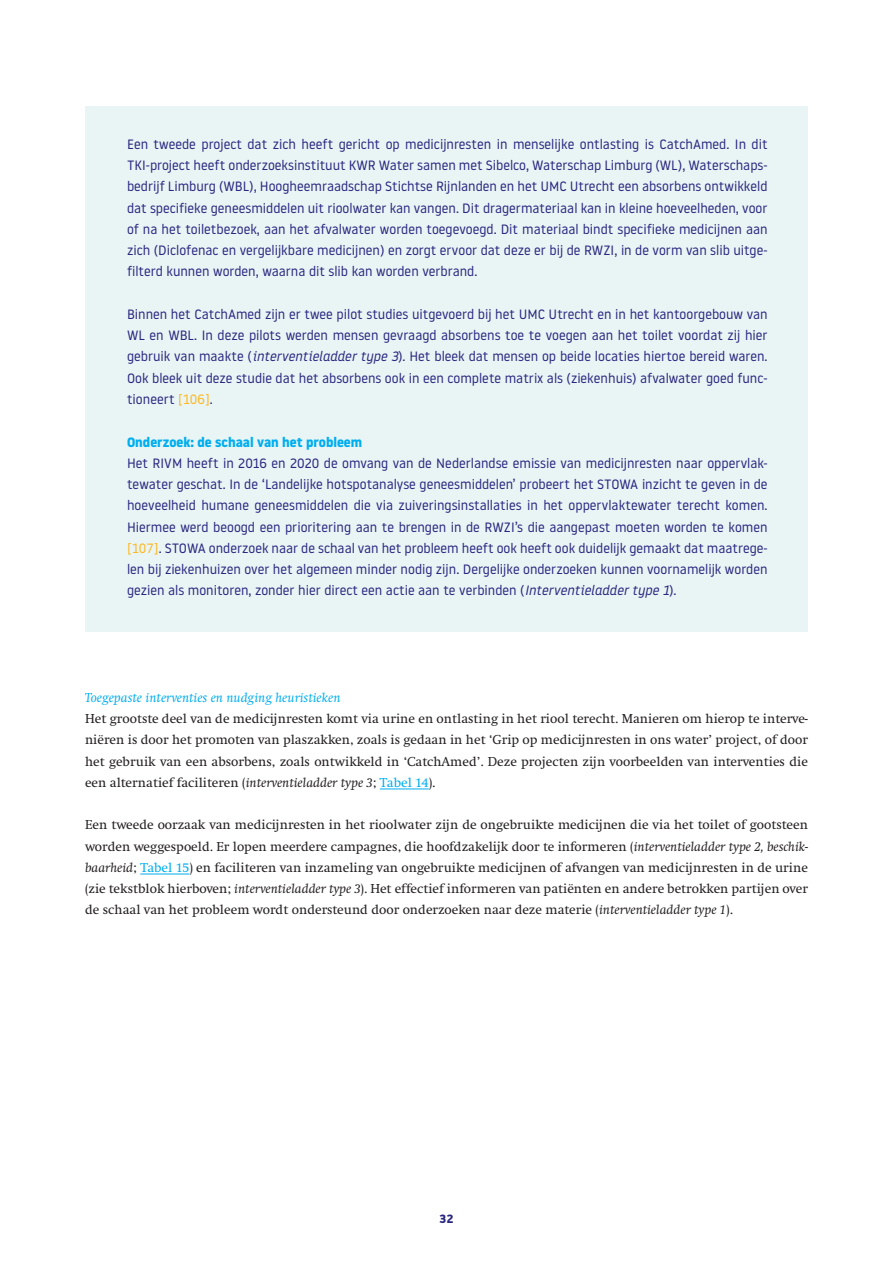
<style>
.page{position:relative;width:893px;height:1263px;background:#fff}
.page>*{position:absolute;margin:0;border:0;box-sizing:border-box;transform-origin:0 0}
.t1{font:13.5px/21.3px "Noway";color:#292780;text-align:justify}
.t2{font:13.5px/21.3px "Swift";color:#231f20;text-align:justify}
.t3{font:italic 13.5px "Swift";color:#00aeef}
.t4{font:700 13.5px "Noway";color:#00aeef}
.t5{font:700 12px "Noway";color:#292780}
.s1{font-style:italic}
.s2{color:#fcb825}
.s3{color:#00aeef}
</style>
<div class="page">
<div style="left:85px;top:106px;width:723px;height:525px;background:#e9f5f5"></div>
<hr style="left:380px;top:789px;width:49px;height:1px;background:#00aeef">
<hr style="left:140px;top:874px;width:49px;height:1px;background:#00aeef">
<p class="t1" style="left:127px;top:133px;width:642px">Een tweede project dat zich heeft gericht op medicijnresten in menselijke ontlasting is CatchAmed. In dit TKI-project heeft onderzoeksinstituut KWR Water samen met Sibelco, Waterschap Limburg (WL), Waterschaps&shy;bedrijf Limburg (WBL), Hoogheemraadschap Stichtse Rijnlanden en het UMC Utrecht een absorbens ontwikkeld dat specifieke geneesmiddelen uit rioolwater kan vangen. Dit dragermateriaal kan in kleine hoeveelheden, voor of na het toiletbezoek, aan het afvalwater worden toegevoegd. Dit materiaal bindt specifieke medicijnen aan zich (Diclofenac en vergelijkbare medicijnen) en zorgt ervoor dat deze er bij de RWZI, in de vorm van slib uitge&shy;filterd kunnen worden, waarna dit slib kan worden verbrand.</p>
<p class="t1" style="left:127px;top:303px;width:642px">Binnen het CatchAmed zijn er twee pilot studies uitgevoerd bij het UMC Utrecht en in het kantoorgebouw van WL en WBL. In deze pilots werden mensen gevraagd absorbens toe te voegen aan het toilet voordat zij hier gebruik van maakte (<span class="s1">interventieladder type 3</span>). Het bleek dat mensen op beide locaties hiertoe bereid waren.<br>Ook bleek uit deze studie dat het absorbens ook in een complete matrix als (ziekenhuis) afvalwater goed func&shy;tioneert <span class="s2">[106]</span>.</p>
<p class="t4" style="left:127px;top:434px;width:237px">Onderzoek: de schaal van het probleem</p>
<p class="t1" style="left:127px;top:452px;width:642px">Het RIVM heeft in 2016 en 2020 de omvang van de Nederlandse emissie van medicijnresten naar oppervlak&shy;tewater geschat. In de ‘Landelijke hotspotanalyse geneesmiddelen’ probeert het STOWA inzicht te geven in de hoeveelheid humane geneesmiddelen die via zuiveringsinstallaties in het oppervlaktewater terecht komen.<br>Hiermee werd beoogd een prioritering aan te brengen in de RWZI’s die aangepast moeten worden te komen <span class="s2">[107]</span>. STOWA onderzoek naar de schaal van het probleem heeft ook heeft ook duidelijk gemaakt dat maatrege&shy;len bij ziekenhuizen over het algemeen minder nodig zijn. Dergelijke onderzoeken kunnen voornamelijk worden gezien als monitoren, zonder hier direct een actie aan te verbinden (<span class="s1">Interventieladder type 1</span>).</p>
<p class="t3" style="left:85px;top:690px;width:257px">Toegepaste interventies en nudging heuristieken</p>
<p class="t2" style="left:85px;top:708px;width:724px">Het grootste deel van de medicijnresten komt via urine en ontlasting in het riool terecht. Manieren om hierop te interve&shy;niëren is door het promoten van plaszakken, zoals is gedaan in het ‘Grip op medicijnresten in ons water’ project, of door het gebruik van een absorbens, zoals ontwikkeld in ‘CatchAmed’. Deze projecten zijn voorbeelden van interventies die een alternatief faciliteren (<span class="s1">interventieladder type 3</span>; <span class="s3">Tabel 14</span>).</p>
<p class="t2" style="left:85px;top:814px;width:724px">Een tweede oorzaak van medicijnresten in het rioolwater zijn de ongebruikte medicijnen die via het toilet of gootsteen worden weggespoeld. Er lopen meerdere campagnes, die hoofdzakelijk door te informeren (<span class="s1">interventieladder type 2, beschik&shy;baarheid</span>; <span class="s3">Tabel 15</span>) en faciliteren van inzameling van ongebruikte medicijnen of afvangen van medicijnresten in de urine (zie tekstblok hierboven; <span class="s1">interventieladder type 3</span>). Het effectief informeren van patiënten en andere betrokken partijen over de schaal van het probleem wordt ondersteund door onderzoeken naar deze materie (<span class="s1">interventieladder type 1</span>).</p>
<p class="t5" style="left:440px;top:1212px;width:15px">32</p>
</div>
